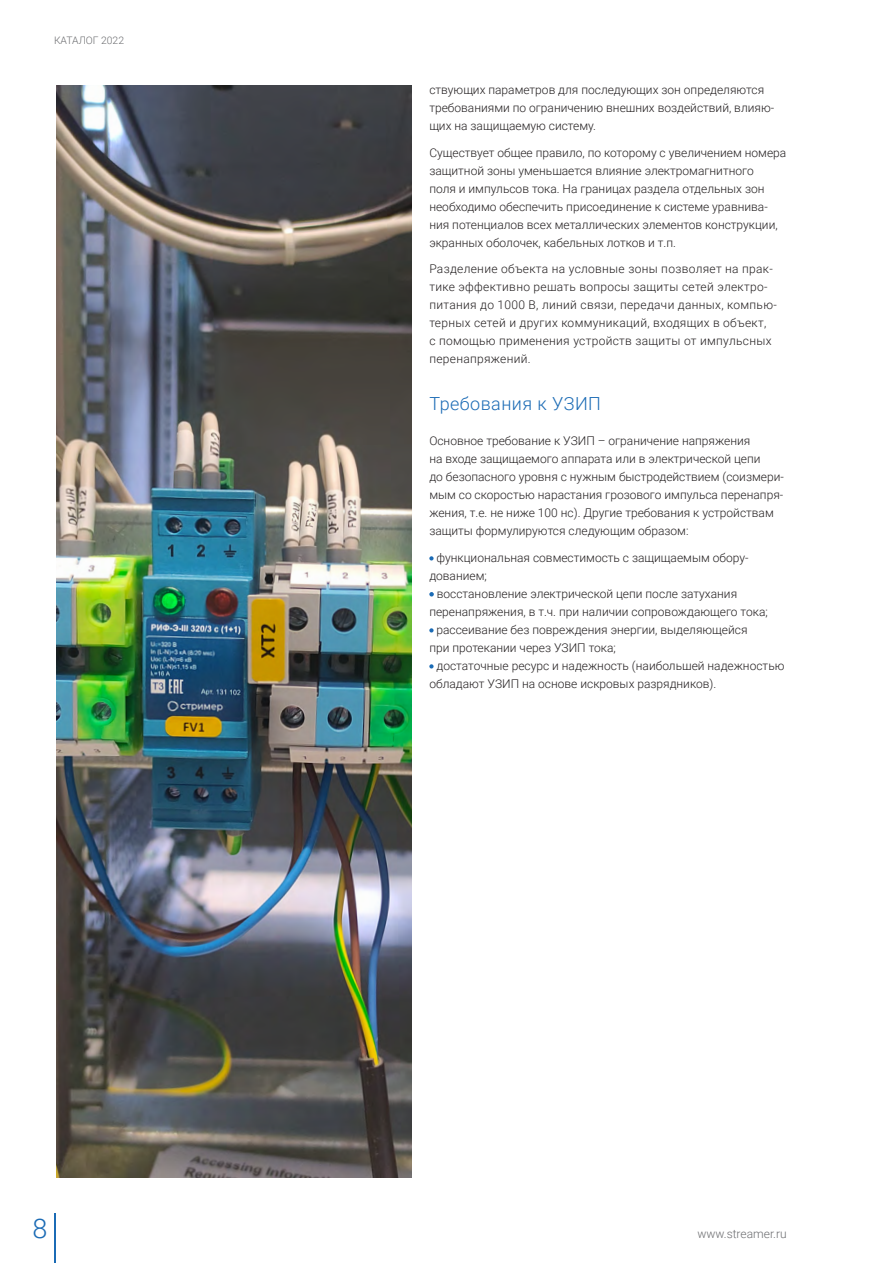
<style>
.page{position:relative;width:893px;height:1263px;background:#fff}
.page>*{position:absolute;margin:0;border:0;box-sizing:border-box;transform-origin:0 0}
.t1{font:300 27px "Roboto";color:#1b6bb5}
.t2{font:300 18px "Roboto";letter-spacing:.025em;color:#1b6bb5}
.t3{font:300 12px/18px "Roboto";color:#231f20}
.t4{font:300 12px/18px "Roboto";letter-spacing:.025em;color:#231f20}
.t5{font:300 12px "Roboto";color:#6c6d70}
.t6{font:300 10.35px "Roboto";color:#6c6d70}
</style>
<div class="page">
<hr style="left:54px;top:1214px;width:1px;height:49px;background:#1b6bb5">
<svg style="left:429px;top:556px;width:5px;height:4px"></svg>
<svg style="left:429px;top:592px;width:5px;height:4px"></svg>
<svg style="left:429px;top:628px;width:5px;height:4px"></svg>
<svg style="left:429px;top:664px;width:5px;height:4px"></svg>
<img style="left:57px;top:85px;width:354px;height:1093px">
<p class="t6" style="left:54px;top:33px;width:72px">КАТАЛОГ 2022</p>
<p class="t3" style="left:429px;top:80px;width:346px">ствующих параметров для последующих зон определяются требованиями по ограничению внешних воздействий, влияю&shy;щих на защищаемую систему.</p>
<p class="t3" style="left:429px;top:143px;width:358px">Существует общее правило, по которому с увеличением номера защитной зоны уменьшается влияние электромагнитного<br>поля и импульсов тока. На границах раздела отдельных зон необходимо обеспечить присоединение к системе уравнива&shy;ния потенциалов всех металлических элементов конструкции, экранных оболочек, кабельных лотков и т.п.</p>
<p class="t4" style="left:429px;top:259px;width:349px">Разделение объекта на условные зоны позволяет на прак&shy;тике эффективно решать вопросы защиты сетей электро&shy;питания до 1000 В, линий связи, передачи данных, компью&shy;терных сетей и других коммуникаций, входящих в объект,<br>с помощью применения устройств защиты от импульсных перенапряжений.</p>
<h2 class="t2" style="left:429px;top:391px;width:173px">Требования к УЗИП</h2>
<p class="t3" style="left:429px;top:431px;width:356px">Основное требование к УЗИП – ограничение напряжения<br>на входе защищаемого аппарата или в электрической цепи<br>до безопасного уровня с нужным быстродействием (соизмери&shy;мым со скоростью нарастания грозового импульса перенапря&shy;жения, т.е. не ниже 100 нс). Другие требования к устройствам защиты формулируются следующим образом:</p>
<p class="t3" style="left:429px;top:548px;width:320px;text-indent:7px">функциональная совместимость с защищаемым обору&shy;дованием;</p>
<p class="t3" style="left:437px;top:584px;width:302px">восстановление электрической цепи после затухания</p>
<p class="t3" style="left:429px;top:602px;width:340px">перенапряжения, в т.ч. при наличии сопровождающего тока;</p>
<p class="t3" style="left:436px;top:620px;width:313px">рассеивание без повреждения энергии, выделяющейся</p>
<p class="t3" style="left:429px;top:638px;width:188px">при протекании через УЗИП тока;</p>
<p class="t3" style="left:436px;top:656px;width:349px">достаточные ресурс и надежность (наибольшей надежностью</p>
<p class="t3" style="left:429px;top:674px;width:288px">обладают УЗИП на основе искровых разрядников).</p>
<h1 class="t1" style="left:33px;top:1210px;width:16px">8</h1>
<p class="t5" style="left:697px;top:1226px;width:91px">www.streamer.ru</p>
</div>
